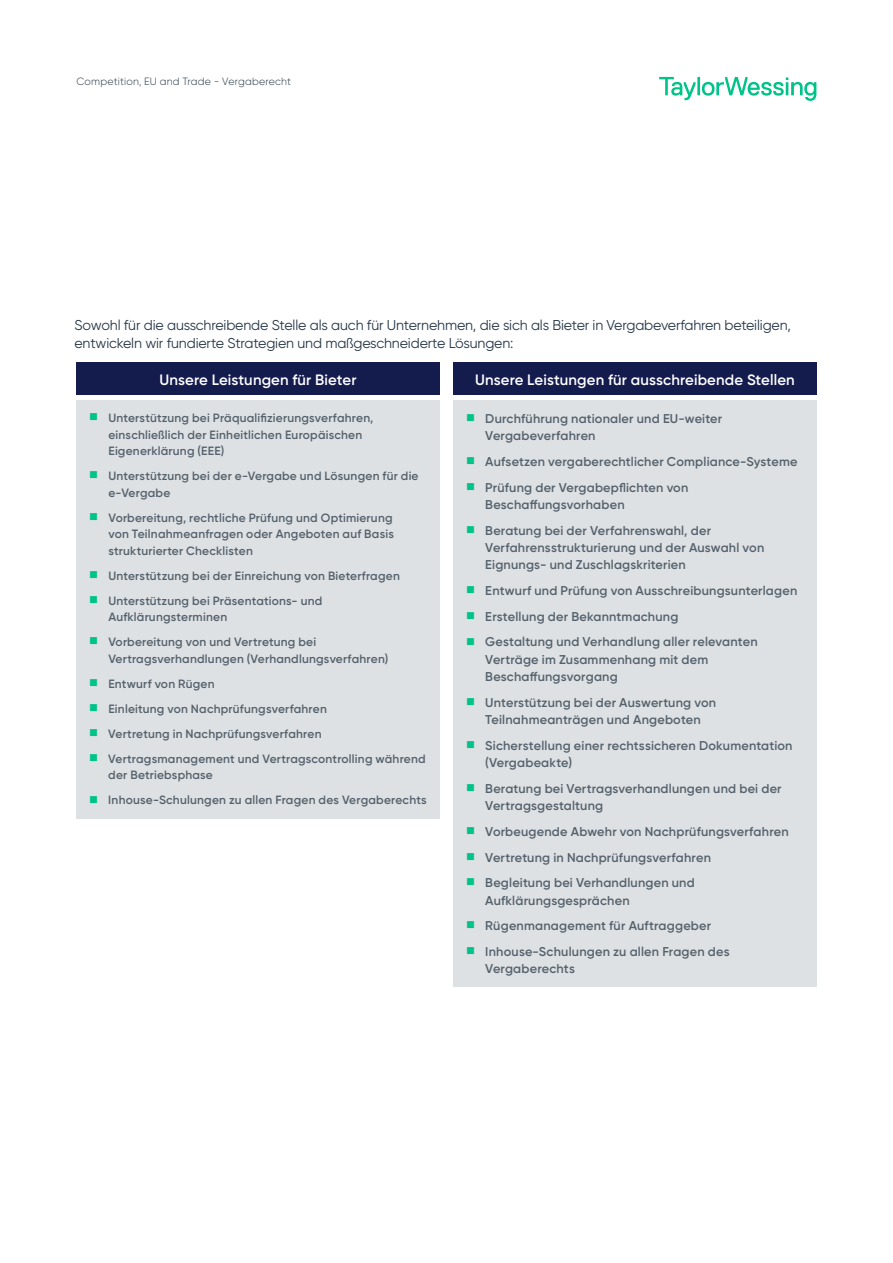
<style>
.page{position:relative;width:893px;height:1263px;background:#fff}
.page>*{position:absolute;margin:0;border:0;box-sizing:border-box;transform-origin:0 0}
.t1{font:600 15px "Gilroy";letter-spacing:.01em;color:#fff}
.t2{font:14.25px/18px "Gilroy";letter-spacing:-.01em;color:#253746}
.t3{font:600 12.75px/25.8px "Gilroy";letter-spacing:.015em;color:#54616c}
.t4{font:600 12px/25px "Gilroy";letter-spacing:.015em;color:#54616c}
.t5{font:300 10.5px "Gilroy";letter-spacing:.02em;color:#253746}
</style>
<div class="page">
<svg style="left:659px;top:77px;width:157px;height:24px"></svg>
<div style="left:77px;top:362px;width:363px;height:33px;background:#141b4d"></div>
<div style="left:77px;top:400px;width:363px;height:419px;background:#dee1e3"></div>
<div style="left:453px;top:362px;width:363px;height:33px;background:#141b4d"></div>
<div style="left:453px;top:400px;width:363px;height:587px;background:#dee1e3"></div>
<p class="t5" style="left:77px;top:75px;width:216px">Competition, EU and Trade - Vergaberecht</p>
<p class="t2" style="left:74px;top:316px;width:718px">Sowohl für die ausschreibende Stelle als auch für Unternehmen, die sich als Bieter in Vergabeverfahren beteiligen, entwickeln wir fundierte Strategien und maßgeschneiderte Lösungen:</p>
<p class="t1" style="left:160px;top:370px;width:198px">Unsere Leistungen für Bieter</p>
<p class="t4" style="left:108px;top:410px;width:267px;line-height:16.5px">Unterstützung bei Präqualifizierungsverfahren, einschließlich der Einheitlichen Europäischen<br>Eigenerklärung (EEE)</p>
<p class="t4" style="left:108px;top:468px;width:312px;line-height:16.5px">Unterstützung bei der e-Vergabe und Lösungen für die e-Vergabe</p>
<p class="t4" style="left:108px;top:509px;width:287px;line-height:16.5px;text-align:justify">Vorbereitung, rechtliche Prüfung und Optimierung von Teilnahmeanfragen oder Angeboten auf Basis strukturierter Checklisten</p>
<p class="t4" style="left:108px;top:563px;width:293px">Unterstützung bei der Einreichung von Bieterfragen<br>Unterstützung bei Präsentations- und</p>
<p class="t4" style="left:108px;top:604px;width:209px">Aufklärungsterminen<br>Vorbereitung von und Vertretung bei</p>
<p class="t4" style="left:108px;top:646px;width:319px">Vertragsverhandlungen (Verhandlungsverfahren)<br>Entwurf von Rügen<br>Einleitung von Nachprüfungsverfahren<br>Vertretung in Nachprüfungsverfahren Vertragsmanagement und Vertragscontrolling während</p>
<p class="t4" style="left:108px;top:763px;width:320px">der Betriebsphase<br>Inhouse-Schulungen zu allen Fragen des Vergaberechts</p>
<p class="t1" style="left:475px;top:370px;width:321px">Unsere Leistungen für ausschreibende Stellen</p>
<p class="t3" style="left:485px;top:410px;width:238px;line-height:17.2px">Durchführung nationaler und EU-weiter<br>Vergabeverfahren</p>
<p class="t3" style="left:485px;top:448px;width:314px">Aufsetzen vergaberechtlicher Compliance-Systeme<br>Prüfung der Vergabepflichten von</p>
<p class="t3" style="left:485px;top:491px;width:227px">Beschaffungsvorhaben<br>Beratung bei der Verfahrenswahl, der</p>
<p class="t3" style="left:485px;top:539px;width:281px;line-height:17.2px">Verfahrensstrukturierung und der Auswahl von<br>Eignungs- und Zuschlagskriterien</p>
<p class="t3" style="left:485px;top:577px;width:313px">Entwurf und Prüfung von Ausschreibungsunterlagen<br>Erstellung der Bekanntmachung<br>Gestaltung und Verhandlung aller relevanten</p>
<p class="t3" style="left:485px;top:650px;width:224px;line-height:17.2px">Verträge im Zusammenhang mit dem<br>Beschaffungsvorgang</p>
<p class="t3" style="left:485px;top:693px;width:232px;line-height:17.2px">Unterstützung bei der Auswertung von<br>Teilnahmeanträgen und Angeboten</p>
<p class="t3" style="left:485px;top:736px;width:309px;line-height:17.2px">Sicherstellung einer rechtssicheren Dokumentation (Vergabeakte)</p>
<p class="t3" style="left:485px;top:779px;width:298px;line-height:17.2px">Beratung bei Vertragsverhandlungen und bei der<br>Vertragsgestaltung</p>
<p class="t3" style="left:485px;top:818px;width:305px">Vorbeugende Abwehr von Nachprüfungsverfahren<br>Vertretung in Nachprüfungsverfahren<br>Begleitung bei Verhandlungen und</p>
<p class="t3" style="left:485px;top:887px;width:246px">Aufklärungsgesprächen<br>Rügenmanagement für Auftraggeber<br>Inhouse-Schulungen zu allen Fragen des</p>
<p class="t3" style="left:485px;top:956px;width:91px">Vergaberechts</p>
</div>
